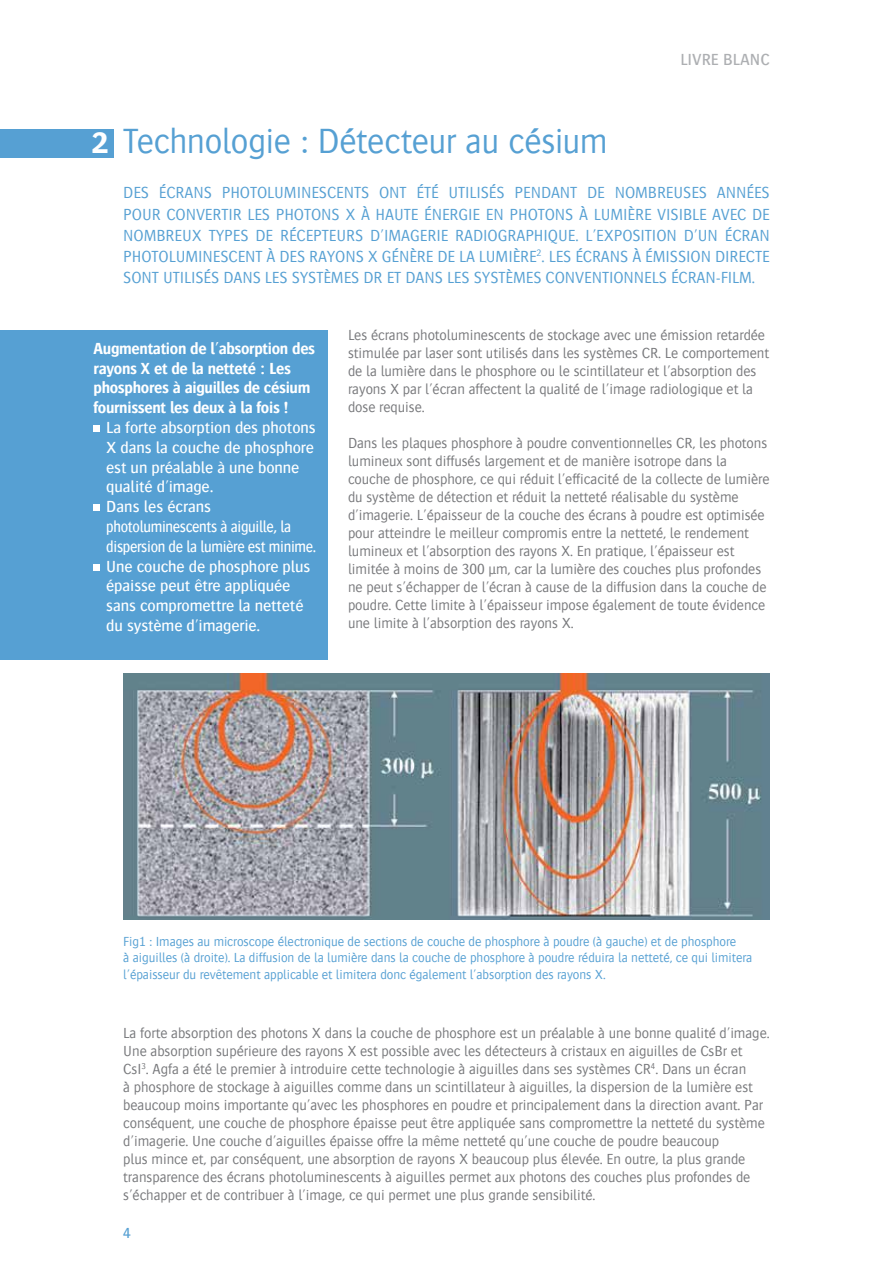
<style>
.page{position:relative;width:893px;height:1263px;background:#fff}
.page>*{position:absolute;margin:0;border:0;box-sizing:border-box;transform-origin:0 0}
.t1{font:300 36px "Bosis For Agfa";letter-spacing:-.015em;color:#56a0d3}
.t2{font:700 30.3px "Bosis For Agfa";color:#fff}
.t3{font:300 16.5px/21px "Bosis For Agfa";letter-spacing:-.005em;color:#56a0d3;text-align:justify}
.t4{font:500 16.5px/19.8px "Bosis For Agfa";letter-spacing:-.005em;color:#fff}
.t5{font:700 16.5px/19.8px "Bosis For Agfa";letter-spacing:-.02em;color:#fff;scale:.96 1}
.t6{font:500 16.5px "Bosis For Agfa";color:#adafb2}
.t7{font:300 15px/18px "Bosis For Agfa";letter-spacing:-.005em;color:#77787b}
.t8{font:500 15px "Bosis For Agfa";color:#56a0d3}
.t9{font:300 13.5px/16.5px "Bosis For Agfa";letter-spacing:-.005em;color:#56a0d3}
</style>
<div class="page">
<div style="left:0;top:330px;width:327px;height:330px;background:#56a0d3"></div>
<svg style="left:94px;top:425px;width:6px;height:6px"></svg>
<div style="left:94px;top:504px;width:6px;height:7px;background:#fff"></div>
<svg style="left:94px;top:564px;width:6px;height:6px"></svg>
<img style="left:123px;top:674px;width:647px;height:246px">
<div style="left:0;top:130px;width:113px;height:28px;background:#56a0d3"></div>
<p class="t6" style="left:680px;top:50px;width:91px">LIVRE BLANC</p>
<h2 class="t2" style="left:91px;top:126px;width:19px">2</h2>
<h1 class="t1" style="left:123px;top:123px;width:486px">Technologie : Détecteur au césium</h1>
<p class="t3" style="left:123px;top:182px;width:648px">DES ÉCRANS PHOTOLUMINESCENTS ONT ÉTÉ UTILISÉS PENDANT DE NOMBREUSES ANNÉES POUR CONVERTIR LES PHOTONS X À HAUTE ÉNERGIE EN PHOTONS À LUMIÈRE VISIBLE AVEC DE NOMBREUX TYPES DE RÉCEPTEURS D'IMAGERIE RADIOGRAPHIQUE. L'EXPOSITION D'UN ÉCRAN PHOTOLUMINESCENT À DES RAYONS X GÉNÈRE DE LA LUMIÈRE<sup>2</sup>. LES ÉCRANS À ÉMISSION DIRECTE SONT UTILISÉS DANS LES SYSTÈMES DR ET DANS LES SYSTÈMES CONVENTIONNELS ÉCRAN-FILM.</p>
<p class="t5" style="left:94px;top:338px;width:232px">Augmentation de l'absorption des rayons X et de la netteté : Les phosphores à aiguilles de césium fournissent les deux à la fois !</p>
<p class="t4" style="left:106px;top:417px;width:211px">La forte absorption des photons<br>X dans la couche de phosphore est un préalable à une bonne qualité d'image.<br>Dans les écrans photoluminescents à aiguille, la dispersion de la lumière est minime.<br>Une couche de phosphore plus épaisse peut être appliquée sans compromettre la netteté du système d'imagerie.</p>
<p class="t7" style="left:348px;top:326px;width:423px">Les écrans photoluminescents de stockage avec une émission retardée stimulée par laser sont utilisés dans les systèmes CR. Le comportement de la lumière dans le phosphore ou le scintillateur et l'absorption des rayons X par l'écran affectent la qualité de l'image radiologique et la dose requise.</p>
<p class="t7" style="left:348px;top:434px;width:423px">Dans les plaques phosphore à poudre conventionnelles CR, les photons lumineux sont diffusés largement et de manière isotrope dans la couche de phosphore, ce qui réduit l'efficacité de la collecte de lumière du système de détection et réduit la netteté réalisable du système d'imagerie. L'épaisseur de la couche des écrans à poudre est optimisée pour atteindre le meilleur compromis entre la netteté, le rendement lumineux et l'absorption des rayons X. En pratique, l'épaisseur est limitée à moins de 300 μm, car la lumière des couches plus profondes ne peut s'échapper de l'écran à cause de la diffusion dans la couche de poudre. Cette limite à l'épaisseur impose également de toute évidence une limite à l'absorption des rayons X.</p>
<p class="t9" style="left:123px;top:933px;width:631px">Fig1 : Images au microscope électronique de sections de couche de phosphore à poudre (à gauche) et de phosphore<br>à aiguilles (à droite). La diffusion de la lumière dans la couche de phosphore à poudre réduira la netteté, ce qui limitera l'épaisseur du revêtement applicable et limitera donc également l'absorption des rayons X.</p>
<p class="t7" style="left:123px;top:1023px;width:648px">La forte absorption des photons X dans la couche de phosphore est un préalable à une bonne qualité d'image.<br>Une absorption supérieure des rayons X est possible avec les détecteurs à cristaux en aiguilles de CsBr et CsI<sup>3</sup>. Agfa a été le premier à introduire cette technologie à aiguilles dans ses systèmes CR<sup>4</sup>. Dans un écran<br>à phosphore de stockage à aiguilles comme dans un scintillateur à aiguilles, la dispersion de la lumière est beaucoup moins importante qu'avec les phosphores en poudre et principalement dans la direction avant. Par conséquent, une couche de phosphore épaisse peut être appliquée sans compromettre la netteté du système d'imagerie. Une couche d'aiguilles épaisse offre la même netteté qu'une couche de poudre beaucoup<br>plus mince et, par conséquent, une absorption de rayons X beaucoup plus élevée. En outre, la plus grande transparence des écrans photoluminescents à aiguilles permet aux photons des couches plus profondes de s'échapper et de contribuer à l'image, ce qui permet une plus grande sensibilité.</p>
<p class="t8" style="left:123px;top:1225px;width:9px">4</p>
</div>
